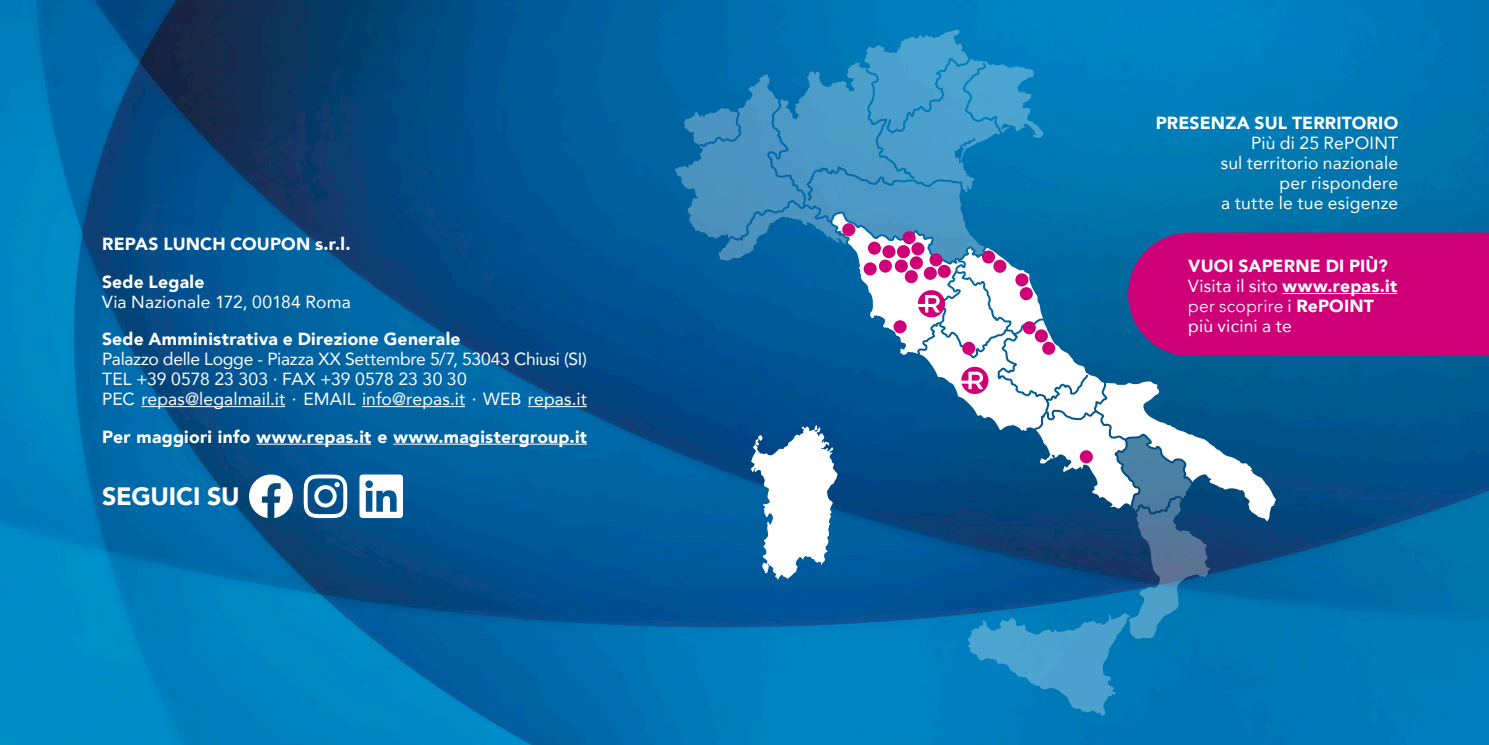
<style>
.page{position:relative;width:1489px;height:745px;background:#fff}
.page>*{position:absolute;margin:0;border:0;box-sizing:border-box;transform-origin:0 0}
.t1{font:900 25px "Avenir";letter-spacing:-.015em;color:#fff}
.t2{font:17.5px "Avenir";letter-spacing:.005em;color:#fff}
.t3{font:900 17.5px "Avenir";letter-spacing:.015em;color:#fff}
.t4{font:17.5px "Avenir";letter-spacing:-.015em;color:#fff}
.t5{font:300 17.5px "Avenir";letter-spacing:.015em;color:#fff}
.s1{font-weight:900}
.s2{font-weight:400}
</style>
<div class="page">
<img style="left:0;top:0;width:1488px;height:744px">
<svg style="left:769px;top:29px;width:275px;height:45px;background:#1786c0"></svg>
<svg style="left:674px;top:74px;width:601px;height:641px;background:#2c7caf"></svg>
<hr style="left:141px;top:406px;width:144px;height:1px;background:#fff">
<hr style="left:362px;top:406px;width:103px;height:1px;background:#fff">
<hr style="left:528px;top:406px;width:59px;height:1px;background:#fff">
<hr style="left:256px;top:443px;width:115px;height:1px;background:#fff">
<hr style="left:393px;top:443px;width:194px;height:1px;background:#fff">
<svg style="left:402px;top:474px;width:1px;height:43px"></svg>
<div style="left:1127px;top:232px;width:361px;height:124px;background:#ce0077"></div>
<hr style="left:1282px;top:293px;width:114px;height:1px;background:#fff">
<svg style="left:249px;top:474px;width:44px;height:43px"></svg>
<svg style="left:303px;top:474px;width:44px;height:43px"></svg>
<svg style="left:358px;top:474px;width:44px;height:43px"></svg>
<p class="t3" style="left:102px;top:229px;width:250px">REPAS LUNCH COUPON s.r.l.</p>
<p class="t3" style="left:102px;top:266px;width:104px">Sede Legale</p>
<p class="t2" style="left:102px;top:287px;width:250px">Via Nazionale 172, 00184 Roma</p>
<p class="t3" style="left:102px;top:324px;width:360px">Sede Amministrativa e Direzione Generale</p>
<p class="t4" style="left:102px;top:345px;width:486px">Palazzo delle Logge - Piazza XX Settembre 5/7, 53043 Chiusi (SI)</p>
<p class="t2" style="left:102px;top:365px;width:366px">TEL +39 0578 23 303 · FAX +39 0578 23 30 30</p>
<p class="t2" style="left:102px;top:385px;width:486px">PEC repas@legalmail.it · EMAIL info@repas.it · WEB repas.it</p>
<p class="t3" style="left:102px;top:421px;width:486px">Per maggiori info www.repas.it e www.magistergroup.it</p>
<p class="t1" style="left:102px;top:475px;width:139px">SEGUICI SU</p>
<p class="t3" style="left:1155px;top:108px;width:244px">PRESENZA SUL TERRITORIO</p>
<p class="t2" style="left:1250px;top:129px;width:149px">Più di 25 RePOINT</p>
<p class="t2" style="left:1220px;top:149px;width:179px">sul territorio nazionale</p>
<p class="t2" style="left:1279px;top:169px;width:120px">per rispondere</p>
<p class="t2" style="left:1221px;top:189px;width:178px">a tutte le tue esigenze</p>
<p class="t3" style="left:1188px;top:251px;width:201px">VUOI SAPERNE DI PIÙ?</p>
<p class="t2" style="left:1188px;top:272px;width:210px">Visita il sito <span class="s1">www.repas.it</span></p>
<p class="t5" style="left:1188px;top:296px;width:187px">per scoprire <span class="s2">i</span> <span class="s1">RePOINT</span></p>
<p class="t2" style="left:1188px;top:312px;width:105px">più vicini a te</p>
</div>
